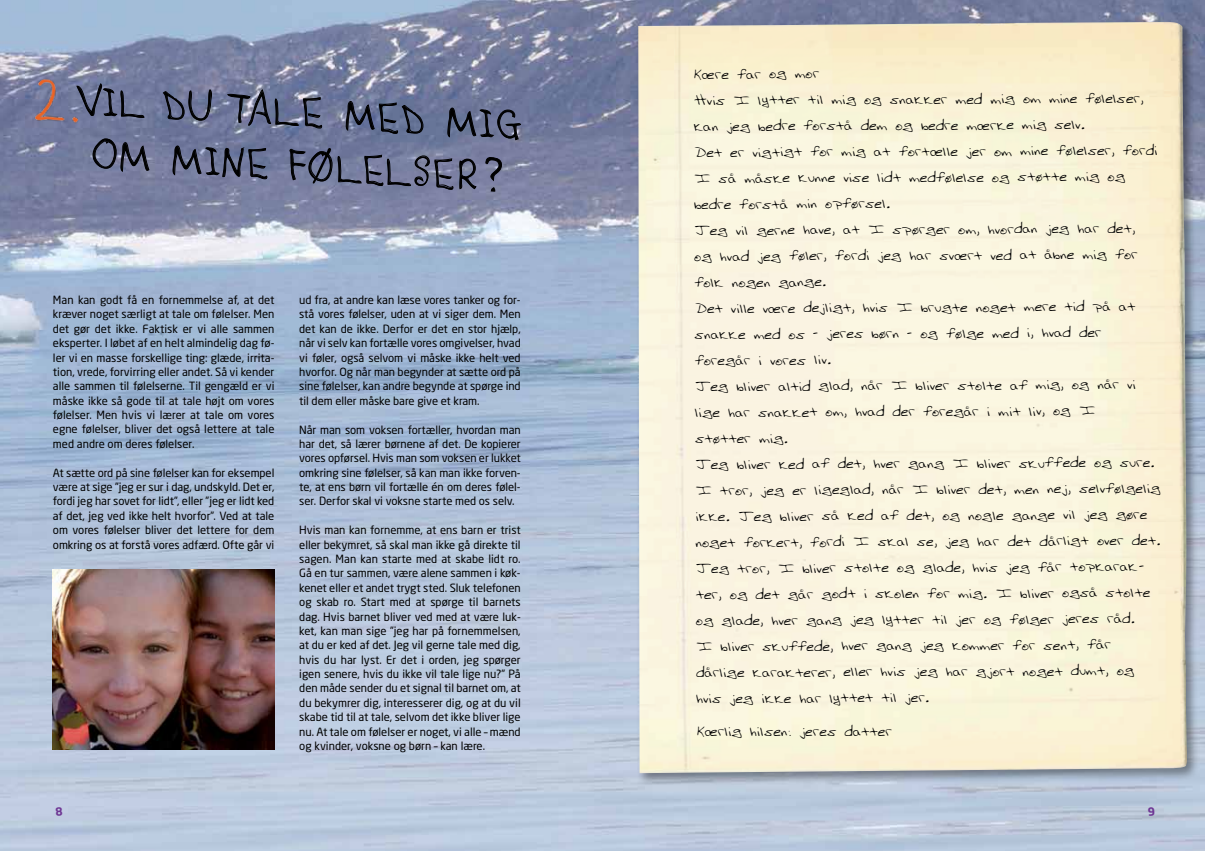
<style>
.page{position:relative;width:1205px;height:851px;background:#fff}
.page>*{position:absolute;margin:0;border:0;box-sizing:border-box;transform-origin:0 0}
.t1{font:34.62px/53.5px "Sandra";color:#000;text-align:center}
.t2{font:15px/26px "Adams Hand";letter-spacing:-.005em;color:#000}
.t3{font:11.25px/14.4px "Neo Sans Pro";letter-spacing:-.005em;color:#000;text-align:justify}
.s1{font-size:50.62px}
</style>
<div class="page">
<img style="left:0;top:0;width:1205px;height:850px">
<img style="left:23px;top:71px;width:65px;height:65px">
<img style="left:53px;top:569px;width:221px;height:180px">
<div style="left:636px;top:19px;width:564px;height:766px;background:#000;opacity:.4"></div>
<img style="left:638px;top:22px;width:550px;height:751px">
<svg style="left:77px;top:84px;width:67px;height:33px"></svg>
<svg style="left:163px;top:90px;width:49px;height:30px"></svg>
<svg style="left:228px;top:90px;width:94px;height:39px"></svg>
<svg style="left:346px;top:101px;width:77px;height:33px"></svg>
<svg style="left:448px;top:108px;width:72px;height:32px"></svg>
<svg style="left:93px;top:139px;width:56px;height:32px"></svg>
<svg style="left:173px;top:146px;width:70px;height:31px"></svg>
<svg style="left:249px;top:148px;width:18px;height:32px"></svg>
<svg style="left:338px;top:155px;width:91px;height:31px"></svg>
<svg style="left:435px;top:159px;width:18px;height:31px"></svg>
<svg style="left:460px;top:159px;width:16px;height:30px"></svg>
<svg style="left:486px;top:157px;width:16px;height:34px"></svg>
<svg style="left:290px;top:147px;width:42px;height:36px"></svg>
<svg style="left:56px;top:807px;width:7px;height:9px"></svg>
<svg style="left:1148px;top:807px;width:6px;height:9px"></svg>
<h1 class="t1" style="left:77px;top:75px;width:447px;rotate:3deg">Vil du tale med mig om mine folelser<span class="s1">?</span></h1>
<p class="t3" style="left:53px;top:292px;width:223px">Man kan godt få en fornemmelse af, at det kræver noget særligt at tale om følelser. Men det gør det ikke. Faktisk er vi alle sammen eksperter. I løbet af en helt almindelig dag fø&shy;ler vi en masse forskellige ting: glæde, irrita&shy;tion, vrede, forvirring eller andet. Så vi kender alle sammen til følelserne. Til gengæld er vi måske ikke så gode til at tale højt om vores følelser. Men hvis vi lærer at tale om vores egne følelser, bliver det også lettere at tale med andre om deres følelser.</p>
<p class="t3" style="left:53px;top:465px;width:223px">At sætte ord på sine følelser kan for eksempel være at sige ”jeg er sur i dag, undskyld. Det er, fordi jeg har sovet for lidt”, eller ”jeg er lidt ked af det, jeg ved ikke helt hvorfor”. Ved at tale om vores følelser bliver det lettere for dem omkring os at forstå vores adfærd. Ofte går vi</p>
<p class="t3" style="left:299px;top:292px;width:223px">ud fra, at andre kan læse vores tanker og for&shy;stå vores følelser, uden at vi siger dem. Men det kan de ikke. Derfor er det en stor hjælp, når vi selv kan fortælle vores omgivelser, hvad vi føler, også selvom vi måske ikke helt ved hvorfor. Og når man begynder at sætte ord på sine følelser, kan andre begynde at spørge ind til dem eller måske bare give et kram.</p>
<p class="t3" style="left:299px;top:422px;width:223px">Når man som voksen fortæller, hvordan man har det, så lærer børnene af det. De kopierer vores opførsel. Hvis man som voksen er lukket omkring sine følelser, så kan man ikke forven&shy;te, at ens børn vil fortælle én om deres følel&shy;ser. Derfor skal vi voksne starte med os selv.</p>
<p class="t3" style="left:299px;top:522px;width:223px">Hvis man kan fornemme, at ens barn er trist eller bekymret, så skal man ikke gå direkte til sagen. Man kan starte med at skabe lidt ro.<br>Gå en tur sammen, være alene sammen i køk&shy;kenet eller et andet trygt sted. Sluk telefonen og skab ro. Start med at spørge til barnets dag. Hvis barnet bliver ved med at være luk&shy;ket, kan man sige ”jeg har på fornemmelsen, at du er ked af det. Jeg vil gerne tale med dig, hvis du har lyst. Er det i orden, jeg spørger igen senere, hvis du ikke vil tale lige nu?” På den måde sender du et signal til barnet om, at du bekymrer dig, interesserer dig, og at du vil skabe tid til at tale, selvom det ikke bliver lige nu. At tale om følelser er noget, vi alle – mænd og kvinder, voksne og børn – kan lære.</p>
<p class="t2" style="left:693px;top:60px;width:466px">Kære far og mor<br>Hvis I lytter til mig og snakker med mig om mine følelser, kan jeg bedre forstå dem og bedre mærke mig selv.<br>Det er vigtigt for mig at fortælle jer om mine følelser, fordi I så måske kunne vise lidt medfølelse og støtte mig og bedre forstå min opførsel.<br>Jeg vil gerne have, at I spørger om, hvordan jeg har det,<br>og hvad jeg føler, fordi jeg har svært ved at åbne mig for folk nogen gange.<br>Det ville være dejligt, hvis I brugte noget mere tid på at snakke med os – jeres børn – og følge med i, hvad der foregår i vores liv.<br>Jeg bliver altid glad, når I bliver stolte af mig, og når vi lige har snakket om, hvad der foregår i mit liv, og I<br>støtter mig.</p>
<p class="t2" style="left:695px;top:449px;width:467px">Jeg bliver ked af det, hver gang I bliver skuffede og sure.<br>I tror, jeg er ligeglad, når I bliver det, men nej, selvfølgelig ikke. Jeg bliver så ked af det, og nogle gange vil jeg gøre noget forkert, fordi I skal se, jeg har det dårligt over det.<br>Jeg tror, I bliver stolte og glade, hvis jeg får topkarak&shy;ter, og det går godt i skolen for mig. I bliver også stolte og glade, hver gang jeg lytter til jer og følger jeres råd.<br>I bliver skuffede, hver gang jeg kommer for sent, får dårlige karakterer, eller hvis jeg har gjort noget dumt, og hvis jeg ikke har lyttet til jer.</p>
<h2 class="t2" style="left:696px;top:717px;width:197px">Kærlig hilsen: jeres datter</h2>
</div>
